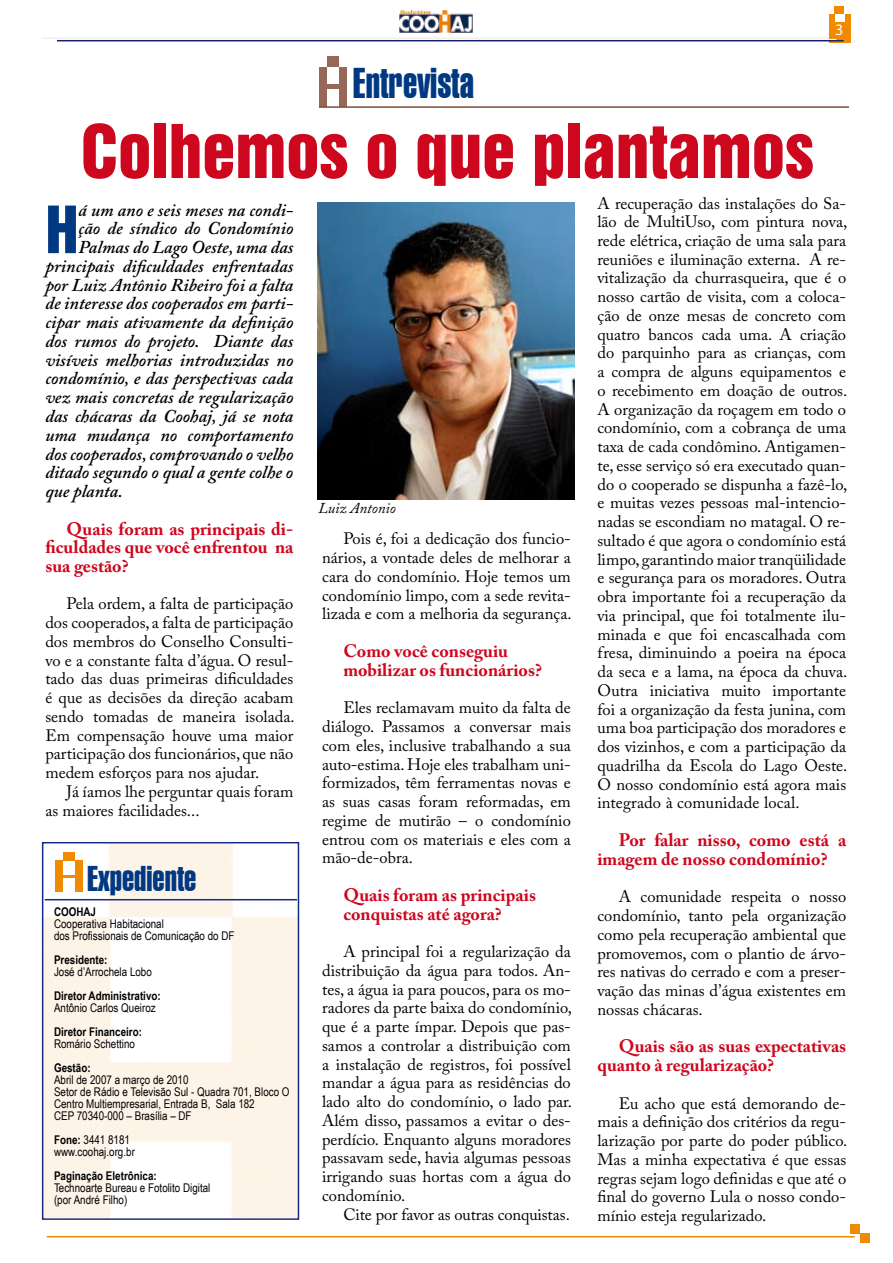
<style>
.page{position:relative;width:893px;height:1263px;background:#fff}
.page>*{position:absolute;margin:0;border:0;box-sizing:border-box;transform-origin:0 0}
.t1{font:67.5px "Swiss 921 BT Regular A";color:#cd071e}
.t2{font:59.4px "Swiss 921 BT Regular A";color:#003882}
.t3{font:42px "Swiss 911 BT Extra Compressed";color:#003882}
.t4{font:34.95px "Swiss 911 BT Extra Compressed";color:#003882}
.t5{font:italic 600 18px "Adobe Caslon Pro";color:#000}
.t6{font:700 18px/18.8px "Adobe Caslon Pro";color:#cd071e}
.t7{font:16.5px/18.8px "Adobe Caslon Pro";color:#000;text-align:justify}
.t8{font:16.05px "Myriad Pro";color:#fff}
.t9{font:italic 15px "Adobe Caslon Pro";color:#000}
.t10{font:12px/12px "Arial Narrow";color:#000}
.t11{font:700 12px "Arial Narrow";color:#000}
.s1{font-weight:700}
</style>
<div class="page">
<img style="left:399px;top:10px;width:74px;height:22px">
<div style="left:850px;top:1224px;width:10px;height:10px;background:#f08a00"></div>
<div style="left:860px;top:1233px;width:10px;height:10px;background:#f08a00"></div>
<div style="left:829px;top:14px;width:21px;height:29px;background:#f08a00"></div>
<div style="left:835px;top:14px;width:9px;height:7px;background:#fff"></div>
<div style="left:835px;top:6px;width:9px;height:8px;background:#f08a00"></div>
<hr style="left:43px;top:39px;width:793px;height:1px;background:#fff">
<hr style="left:42px;top:37px;width:786px;height:2px;background:#fdebe2">
<hr style="left:57px;top:40px;width:787px;height:1px;background:#122372">
<hr style="left:47px;top:1236px;width:808px;height:1px;background:#f08a00">
<img style="left:44px;top:844px;width:253px;height:374px">
<div style="left:42px;top:842px;width:257px;height:378px;border:1px solid #172983"></div>
<div style="left:56px;top:861px;width:27px;height:31px;background:#f08a00"></div>
<div style="left:64px;top:852px;width:11px;height:9px;background:#f08a00"></div>
<div style="left:64px;top:878px;width:11px;height:14px;background:#fff"></div>
<div style="left:64px;top:861px;width:11px;height:13px;background:#fff"></div>
<hr style="left:45px;top:899px;width:252px;height:1px;background:#172983">
<div style="left:319px;top:67px;width:28px;height:39px;background:#976857"></div>
<div style="left:327px;top:57px;width:12px;height:10px;background:#976857"></div>
<div style="left:327px;top:89px;width:12px;height:18px;background:#fff"></div>
<div style="left:327px;top:67px;width:12px;height:17px;background:#fff"></div>
<hr style="left:319px;top:106px;width:530px;height:2px;background:#824b3c">
<img style="left:317px;top:203px;width:257px;height:297px">
<h3 class="t3" style="left:353px;top:59px;width:122px">Entrevista</h3>
<h1 class="t1" style="left:81px;top:107px;width:735px">Colhemos o que plantamos</h1>
<p class="t8" style="left:835px;top:20px;width:10px">3</p>
<h2 class="t2" style="left:45px;top:191px;width:35px">H</h2>
<p class="t5" style="left:79px;top:199px;width:216px">á um ano e seis meses na condi-</p>
<p class="t5" style="left:79px;top:218px;width:216px">ção de síndico do Condomínio</p>
<p class="t5" style="left:79px;top:236px;width:216px">Palmas do Lago Oeste, uma das</p>
<p class="t5" style="left:45px;top:255px;width:250px">principais dificuldades enfrentadas</p>
<p class="t5" style="left:45px;top:274px;width:249px">por Luiz Antônio Ribeiro foi a falta</p>
<p class="t5" style="left:45px;top:293px;width:250px">de interesse dos cooperados em parti-</p>
<p class="t5" style="left:45px;top:311px;width:250px">cipar mais ativamente da definição</p>
<p class="t5" style="left:45px;top:330px;width:249px">dos rumos do projeto. Diante das</p>
<p class="t5" style="left:45px;top:349px;width:250px">visíveis melhorias introduzidas no</p>
<p class="t5" style="left:45px;top:368px;width:250px">condomínio, e das perspectivas cada</p>
<p class="t5" style="left:45px;top:386px;width:250px">vez mais concretas de regularização</p>
<p class="t5" style="left:45px;top:405px;width:249px">das chácaras da Coohaj, já se nota</p>
<p class="t5" style="left:45px;top:424px;width:250px">uma mudança no comportamento</p>
<p class="t5" style="left:45px;top:443px;width:250px">dos cooperados, comprovando o velho</p>
<p class="t5" style="left:45px;top:461px;width:249px">ditado segundo o qual a gente colhe o</p>
<p class="t5" style="left:45px;top:480px;width:79px">que planta.</p>
<p class="t6" style="left:45px;top:519px;width:250px;text-align:justify;text-indent:21px">Quais foram as principais di&shy;ficuldades que você enfrentou na sua gestão?</p>
<p class="t7" style="left:45px;top:594px;width:251px;text-indent:21px">Pela ordem, a falta de participação dos cooperados, a falta de participação dos membros do Conselho Consulti&shy;vo e a constante falta d’água. O resul&shy;tado das duas primeiras dificuldades é que as decisões da direção acabam sendo tomadas de maneira isolada.<br>Em compensação houve uma maior participação dos funcionários, que não medem esforços para nos ajudar.</p>
<p class="t7" style="left:45px;top:782px;width:250px;text-indent:21px">Já íamos lhe perguntar quais foram as maiores facilidades...</p>
<h3 class="t4" style="left:87px;top:858px;width:111px">Expediente</h3>
<p class="t11" style="left:54px;top:903px;width:44px">COOHAJ</p>
<p class="t10" style="left:54px;top:917px;width:182px">Cooperativa Habitacional<br>dos Profissionais de Comunicação do DF</p>
<p class="t11" style="left:54px;top:951px;width:55px">Presidente:</p>
<p class="t10" style="left:54px;top:965px;width:99px">José d’Arrochela Lobo</p>
<p class="t11" style="left:54px;top:987px;width:108px">Diretor Administrativo:</p>
<p class="t10" style="left:54px;top:1001px;width:103px">Antônio Carlos Queiroz</p>
<p class="t11" style="left:54px;top:1023px;width:90px">Diretor Financeiro:</p>
<p class="t10" style="left:54px;top:1037px;width:82px">Romário Schettino</p>
<p class="t11" style="left:54px;top:1059px;width:38px">Gestão:</p>
<p class="t10" style="left:54px;top:1073px;width:237px">Abril de 2007 a março de 2010<br>Setor de Rádio e Televisão Sul - Quadra 701, Bloco O Centro Multiempresarial, Entrada B, Sala 182<br>CEP 70340-000 – Brasília – DF</p>
<p class="t10" style="left:54px;top:1133px;width:82px"><span class="s1">Fone:</span> 3441 8181 www.coohaj.org.br</p>
<p class="t11" style="left:54px;top:1167px;width:104px">Paginação Eletrônica:</p>
<p class="t10" style="left:54px;top:1181px;width:158px">Technoarte Bureau e Fotolito Digital (por André Filho)</p>
<p class="t9" style="left:318px;top:499px;width:79px">Luiz Antonio</p>
<p class="t7" style="left:322px;top:529px;width:251px;text-indent:21px">Pois é, foi a dedicação dos funcio&shy;nários, a vontade deles de melhorar a cara do condomínio. Hoje temos um condomínio limpo, com a sede revita&shy;lizada e com a melhoria da segurança.</p>
<p class="t6" style="left:343px;top:641px;width:200px">Como você conseguiu mobilizar os funcionários?</p>
<p class="t7" style="left:322px;top:698px;width:250px;text-indent:21px">Eles reclamavam muito da falta de diálogo. Passamos a conversar mais com eles, inclusive trabalhando a sua auto-estima. Hoje eles trabalham uni&shy;formizados, têm ferramentas novas e as suas casas foram reformadas, em regime de mutirão – o condomínio entrou com os materiais e eles com a mão-de-obra.</p>
<p class="t6" style="left:343px;top:885px;width:194px">Quais foram as principais conquistas até agora?</p>
<p class="t7" style="left:322px;top:942px;width:251px;text-indent:21px">A principal foi a regularização da distribuição da água para todos. An&shy;tes, a água ia para poucos, para os mo&shy;radores da parte baixa do condomínio, que é a parte ímpar. Depois que pas&shy;samos a controlar a distribuição com a instalação de registros, foi possível mandar a água para as residências do lado alto do condomínio, o lado par.<br>Além disso, passamos a evitar o des&shy;perdício. Enquanto alguns moradores passavam sede, havia algumas pessoas irrigando suas hortas com a água do condomínio.</p>
<p class="t7" style="left:343px;top:1204px;width:228px">Cite por favor as outras conquistas.</p>
<p class="t7" style="left:597px;top:193px;width:251px">A recuperação das instalações do Sa&shy;lão de MultiUso, com pintura nova, rede elétrica, criação de uma sala para reuniões e iluminação externa. A re&shy;vitalização da churrasqueira, que é o nosso cartão de visita, com a coloca&shy;ção de onze mesas de concreto com quatro bancos cada uma. A criação do parquinho para as crianças, com a compra de alguns equipamentos e o recebimento em doação de outros.<br>A organização da roçagem em todo o condomínio, com a cobrança de uma taxa de cada condômino. Antigamen&shy;te, esse serviço só era executado quan&shy;do o cooperado se dispunha a fazê-lo, e muitas vezes pessoas mal-intencio&shy;nadas se escondiam no matagal. O re&shy;sultado é que agora o condomínio está limpo, garantindo maior tranqüilidade e segurança para os moradores. Outra obra importante foi a recuperação da via principal, que foi totalmente ilu&shy;minada e que foi encascalhada com fresa, diminuindo a poeira na época da seca e a lama, na época da chuva.<br>Outra iniciativa muito importante foi a organização da festa junina, com uma boa participação dos moradores e dos vizinhos, e com a participação da quadrilha da Escola do Lago Oeste.<br>O nosso condomínio está agora mais integrado à comunidade local.</p>
<p class="t6" style="left:597px;top:830px;width:250px;text-indent:21px">Por falar nisso, como está a imagem de nosso condomínio?</p>
<p class="t7" style="left:597px;top:887px;width:250px;text-indent:21px">A comunidade respeita o nosso condomínio, tanto pela organização como pela recuperação ambiental que promovemos, com o plantio de árvo&shy;res nativas do cerrado e com a preser&shy;vação das minas d’água existentes em nossas chácaras.</p>
<p class="t6" style="left:597px;top:1037px;width:250px;text-indent:21px">Quais são as suas expectativas quanto à regularização?</p>
<p class="t7" style="left:597px;top:1094px;width:251px;text-indent:21px">Eu acho que está demorando de&shy;mais a definição dos critérios da regu&shy;larização por parte do poder público.<br>Mas a minha expectativa é que essas regras sejam logo definidas e que até o final do governo Lula o nosso condo&shy;mínio esteja regularizado.</p>
</div>
